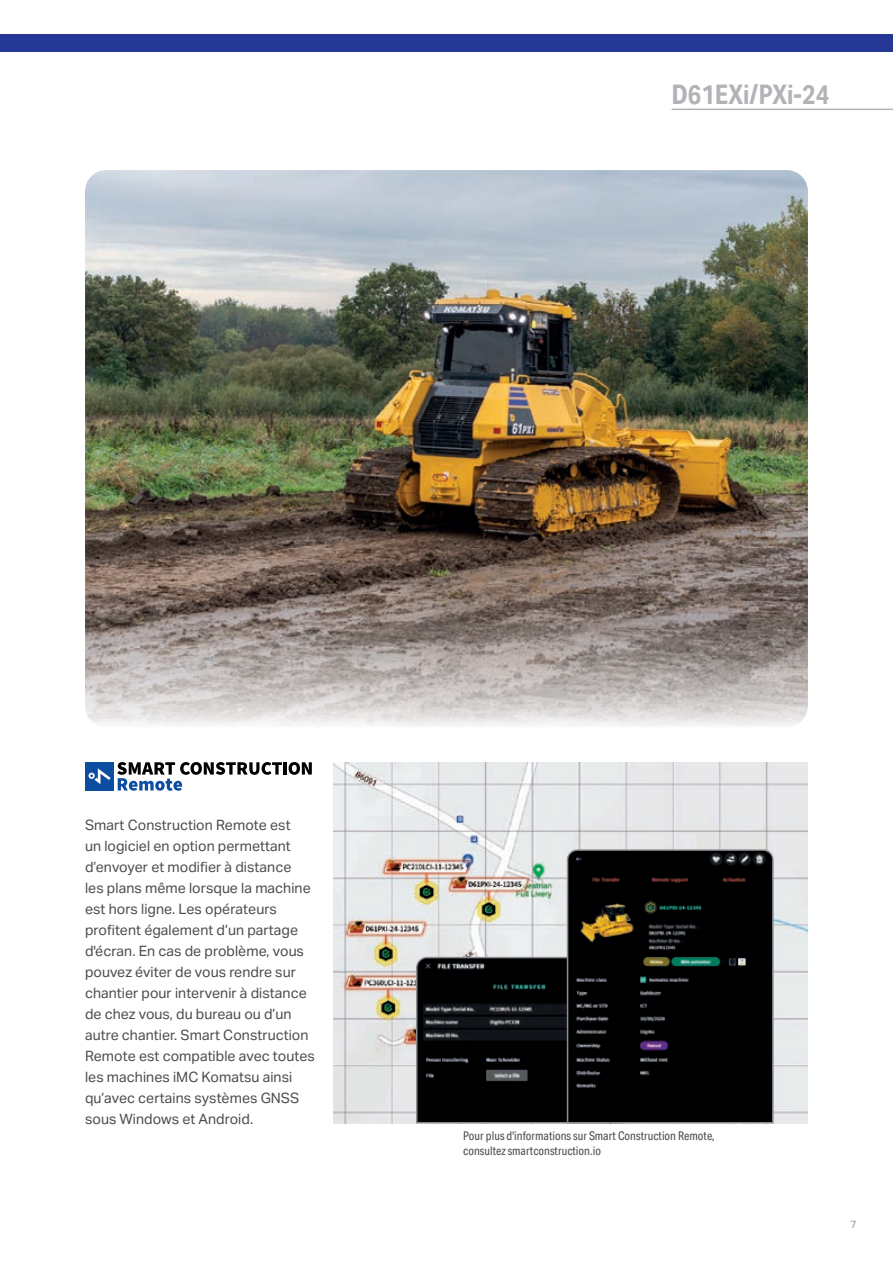
<style>
.page{position:relative;width:893px;height:1263px;background:#fff}
.page>*{position:absolute;margin:0;border:0;box-sizing:border-box;transform-origin:0 0}
.t1{font:700 27px "Aktiv Grotesk Cd";color:#b2b3b7}
.t2{font:14.25px/21px "Aktiv Grotesk";color:#4b4c4d}
.t3{font:12px/15px "Aktiv Grotesk Cd";color:#4b4c4d}
.t4{font:10.5px "Aktiv Grotesk";color:#939598}
</style>
<div class="page">
<img style="left:85px;top:170px;width:723px;height:557px">
<img style="left:333px;top:762px;width:475px;height:361px">
<svg style="left:415px;top:956px;width:151px;height:168px;background:#111214"></svg>
<svg style="left:566px;top:848px;width:208px;height:276px;background:#0e0e0e"></svg>
<svg style="left:117px;top:762px;width:165px;height:29px"></svg>
<hr style="left:283px;top:762px;width:4px;height:12px;background:#000001">
<svg style="left:289px;top:762px;width:23px;height:13px"></svg>
<div style="left:85px;top:762px;width:28px;height:28px;background:#0d4da1"></div>
<svg style="left:89px;top:768px;width:22px;height:16px"></svg>
<hr style="left:672px;top:109px;width:221px;height:1px;background:#b2b3b7">
<div style="left:0;top:34px;width:893px;height:17px;background:#263895"></div>
<h1 class="t1" style="left:672px;top:79px;width:159px">D61EXi/PXi-24</h1>
<p class="t2" style="left:85px;top:814px;width:231px">Smart Construction Remote est<br>un logiciel en option permettant d’envoyer et modifier à distance<br>les plans même lorsque la machine est hors ligne. Les opérateurs profitent également d’un partage d'écran. En cas de problème, vous pouvez éviter de vous rendre sur chantier pour intervenir à distance de chez vous, du bureau ou d’un autre chantier. Smart Construction<br>Remote est compatible avec toutes les machines iMC Komatsu ainsi qu’avec certains systèmes GNSS sous Windows et Android.</p>
<p class="t3" style="left:463px;top:1128px;width:253px">Pour plus d'informations sur Smart Construction Remote, consultez smartconstruction.io</p>
<p class="t4" style="left:850px;top:1218px;width:8px">7</p>
</div>
